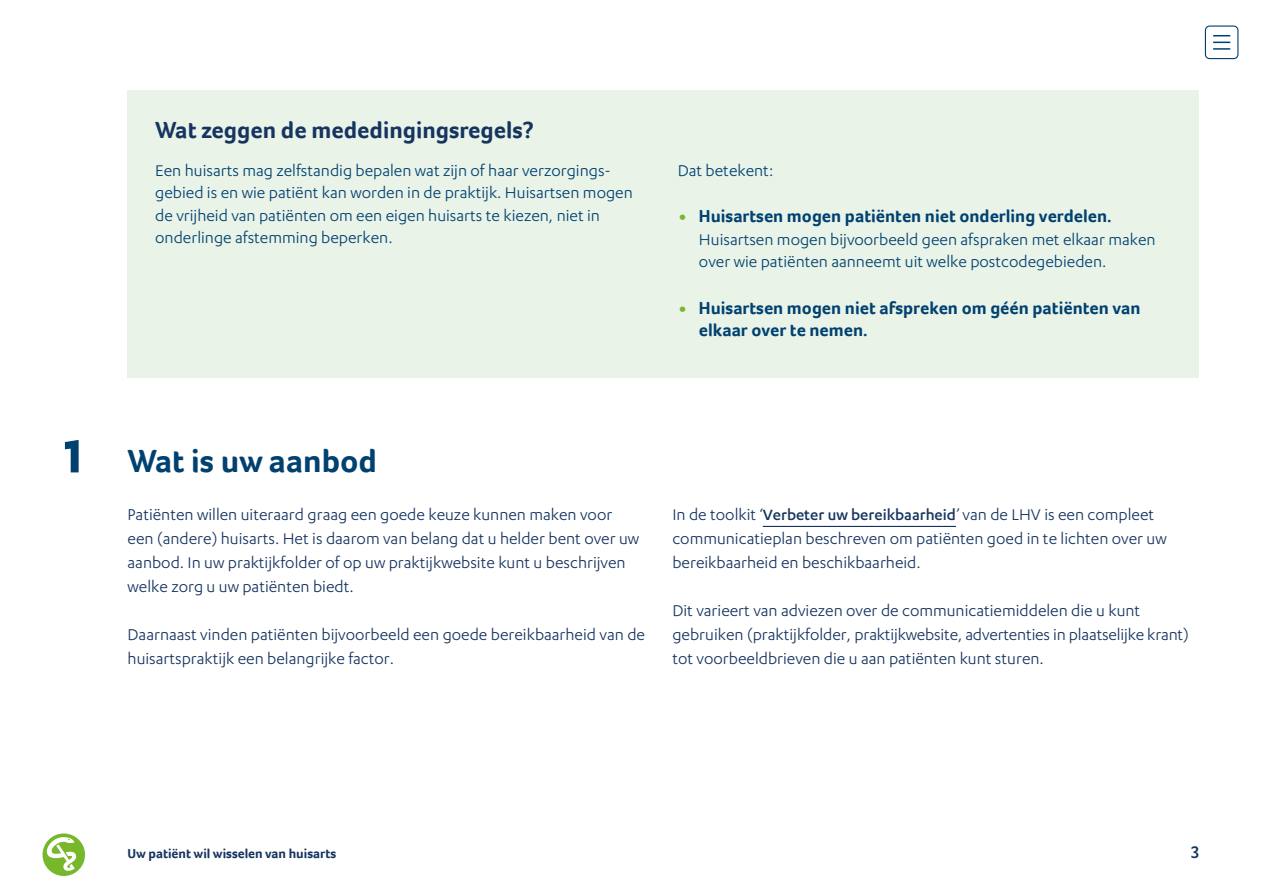
<style>
.page{position:relative;width:1263px;height:893px;background:#fff}
.page>*{position:absolute;margin:0;border:0;box-sizing:border-box;transform-origin:0 0}
.t1{font:700 54px "Karbon";color:#004170}
.t2{font:700 33px "Foco";color:#004170}
.t3{font:700 24px "Foco";color:#16345f}
.t4{font:500 19.5px "Karbon";color:#16345f}
.t5{font:18px/24px "Karbon";color:#16345f}
.t6{font:18px/22.5px "Karbon";color:#004170}
.t7{font:700 18px/22.5px "Foco";color:#004170}
.t8{font:700 13.5px "Foco";color:#16345f}
.s1{font-family:"Karbon";font-weight:400;font-size:30px;color:#76b82a}
.s2{font-weight:500;font-size:17.25px}
</style>
<div class="page">
<svg style="left:43px;top:833px;width:42px;height:43px"></svg>
<svg style="left:1213px;top:35px;width:17px;height:1px"></svg>
<svg style="left:1213px;top:42px;width:17px;height:8px"></svg>
<div style="left:1205px;top:26px;width:33px;height:33px;border:1px solid #004070;border-radius:4px"></div>
<div style="left:128px;top:90px;width:1071px;height:288px;background:#e9f3e8"></div>
<hr style="left:763px;top:526px;width:193px;height:1px;background:#16345f">
<h1 class="t1" style="left:64px;top:425px;width:19px">1</h1>
<h3 class="t3" style="left:155px;top:114px;width:380px">Wat zeggen de mededingingsregels?</h3>
<p class="t6" style="left:155px;top:158px;width:479px">Een huisarts mag zelfstandig bepalen wat zijn of haar verzorgings&shy;gebied is en wie patiënt kan worden in de praktijk. Huisartsen mogen de vrijheid van patiënten om een eigen huisarts te kiezen, niet in onderlinge afstemming beperken.</p>
<p class="t6" style="left:678px;top:158px;width:97px">Dat betekent:</p>
<p class="t7" style="left:678px;top:204px;width:435px"><span class="s1">•</span> Huisartsen mogen patiënten niet onderling verdelen.</p>
<p class="t6" style="left:699px;top:227px;width:458px">Huisartsen mogen bijvoorbeeld geen afspraken met elkaar maken over wie patiënten aanneemt uit welke postcodegebieden.</p>
<p class="t7" style="left:699px;top:296px;width:443px;text-indent:-21px"><span class="s1">•</span> Huisartsen mogen niet afspreken om géén patiënten van elkaar over te nemen.</p>
<h2 class="t2" style="left:128px;top:439px;width:251px">Wat is uw aanbod</h2>
<p class="t5" style="left:128px;top:502px;width:513px">Patiënten willen uiteraard graag een goede keuze kunnen maken voor een (andere) huisarts. Het is daarom van belang dat u helder bent over uw aanbod. In uw praktijkfolder of op uw praktijkwebsite kunt u beschrijven welke zorg u uw patiënten biedt.</p>
<p class="t5" style="left:128px;top:622px;width:519px">Daarnaast vinden patiënten bijvoorbeeld een goede bereikbaarheid van de huisartspraktijk een belangrijke factor.</p>
<p class="t5" style="left:672px;top:502px;width:496px">In de toolkit ‘<span class="s2">Verbeter uw bereikbaarheid</span>’ van de LHV is een compleet communicatieplan beschreven om patiënten goed in te lichten over uw bereikbaarheid en beschikbaarheid.</p>
<p class="t5" style="left:672px;top:598px;width:518px">Dit varieert van adviezen over de communicatiemiddelen die u kunt gebruiken (praktijkfolder, praktijkwebsite, advertenties in plaatselijke krant) tot voorbeeldbrieven die u aan patiënten kunt sturen.</p>
<p class="t8" style="left:128px;top:844px;width:210px">Uw patiënt wil wisselen van huisarts</p>
<p class="t4" style="left:1191px;top:842px;width:9px">3</p>
</div>
